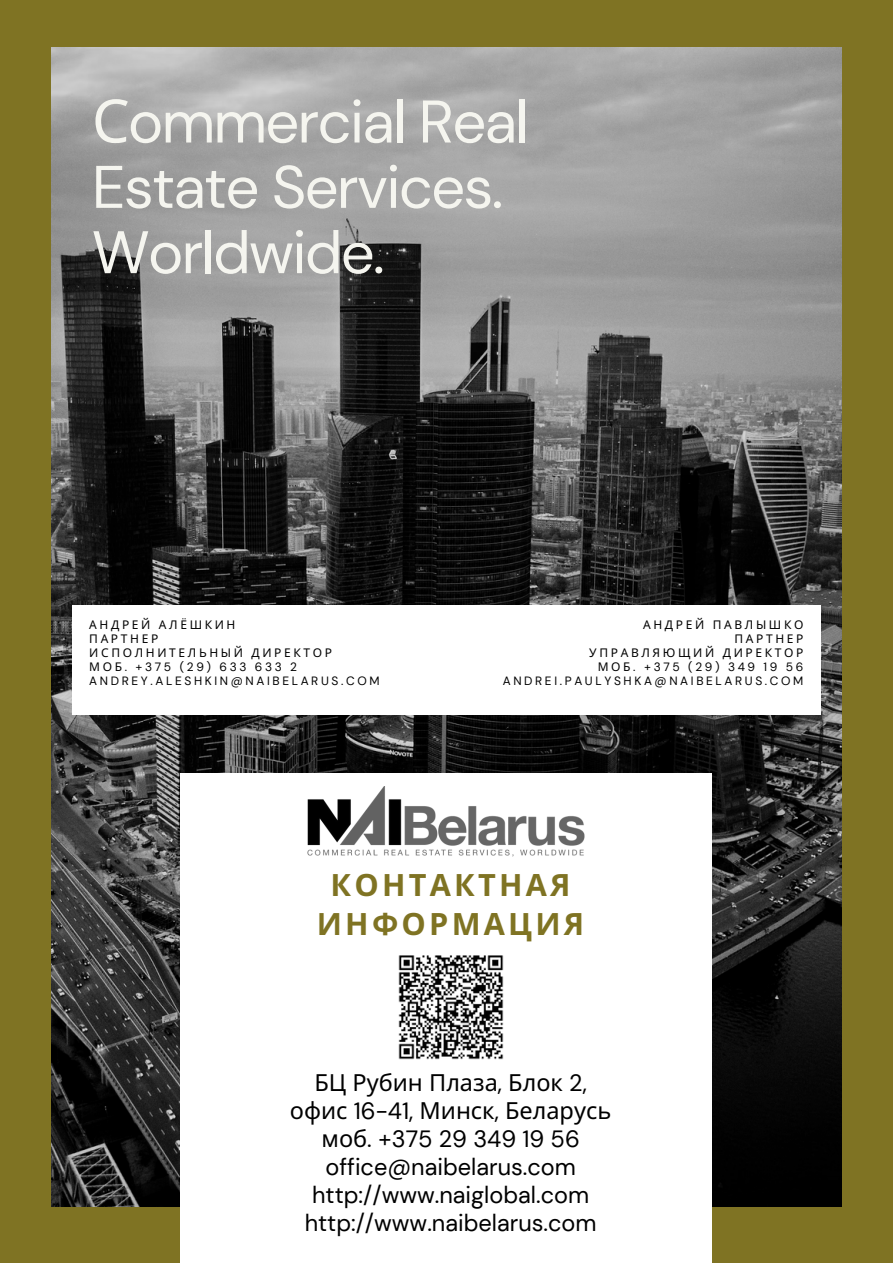
<style>
.page{position:relative;width:893px;height:1264px;background:#fff}
.page>*{position:absolute;margin:0;border:0;box-sizing:border-box;transform-origin:0 0}
.t1{font:60px/65.2px "DM Sans";letter-spacing:-.03em;color:#f5f5ef}
.t2{font:700 30.75px/38.2px "Noto Sans";letter-spacing:.105em;color:#7f7323;text-align:center}
.t3{font:23.55px/28px "DM Sans";color:#000;text-align:center}
.t4{font:23.55px/28px "Noto Sans";color:#000;text-align:center}
.t5{font:12px/14px "DM Sans";letter-spacing:.22em;color:#000}
.t6{font:12px/14px "Noto Sans";letter-spacing:.22em;color:#000}
.s1{font-family:"Noto Sans"}
.s2{font-family:"DM Sans"}
</style>
<div class="page">
<div style="left:0;top:0;width:892px;height:1262px;background:#7f7323"></div>
<img style="left:52px;top:47px;width:789px;height:1159px">
<div style="left:181px;top:773px;width:530px;height:489px;background:#fff"></div>
<img style="left:307px;top:786px;width:278px;height:71px">
<img style="left:398px;top:955px;width:105px;height:104px">
<div style="left:72px;top:605px;width:748px;height:109px;background:#fff"></div>
<h1 class="t1" style="left:92px;top:89px;width:438px"><span class="s1">С</span>ommercial Real<br>Estate Services.<br>Worldwide.</h1>
<p class="t6" style="left:89px;top:617px;width:244px">АНДРЕЙ АЛЁ ШКИН<br>ПАРТНЕР<br>ИСПОЛНИТЕЛЬНЫЙ ДИРЕКТОР</p>
<p class="t5" style="left:89px;top:660px;width:292px"><span class="s1">МОБ</span>. +375 (29) 633 633 2<br>ANDREY.ALESHKIN@NAIBELARUS.COM</p>
<p class="t6" style="left:589px;top:617px;width:216px;text-align:right">АНДРЕЙ ПАВЛЫШКО<br>ПАРТНЕР<br>УПРАВЛЯЮЩИЙ ДИРЕКТОР</p>
<p class="t5" style="left:502px;top:660px;width:302px;text-align:right"><span class="s1">МОБ</span>. +375 (29) 349 19 56<br>ANDREI.PAULYSHKA@NAIBELARUS.COM</p>
<h2 class="t2" style="left:317px;top:865px;width:269px">КОНТАКТНАЯ<br>ИНФОРМАЦИЯ</h2>
<h3 class="t4" style="left:290px;top:1067px;width:323px">БЦ Рубин Плаза<span class="s2">,</span> Блок <span class="s2">2, </span>офис <span class="s2">16-41,</span> Минск<span class="s2">,</span> Беларусь</h3>
<h3 class="t3" style="left:305px;top:1124px;width:293px"><span class="s1">моб</span>. +375 29 349 19 56 office@naibelarus.com http://www.naiglobal.com http://www.naibelarus.com</h3>
</div>
